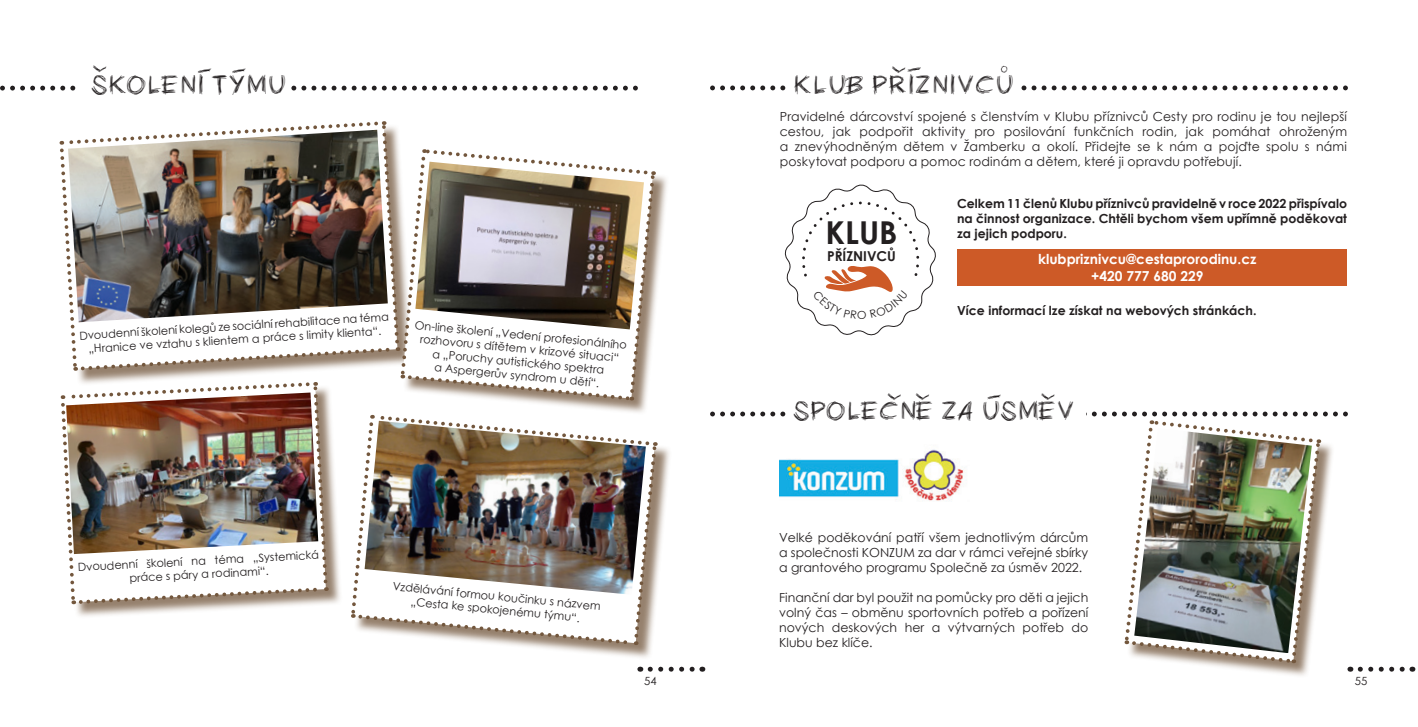
<style>
.page{position:relative;width:1418px;height:727px;background:#fff}
.page>*{position:absolute;margin:0;border:0;box-sizing:border-box;transform-origin:0 0}
.t1{font:700 31.5px "Century Gothic";color:#231f20}
.t2{font:25px "PW Chalk";color:#231f20}
.t3{font:700 13.75px/16.5px "Century Gothic";color:#fff;text-align:center}
.t4{font:700 13.62px "Century Gothic";color:#231f20}
.t5{font:12.5px/15px "Century Gothic";color:#231f20;text-align:justify}
.t6{font:700 12.5px/15px "Century Gothic";color:#231f20;text-align:justify}
.t7{font:11.25px/13.5px "Century Gothic";color:#231f20;text-align:center}
</style>
<div class="page">
<svg style="left:722px;top:85px;width:624px;height:5px"></svg>
<div style="left:790px;top:73px;width:228px;height:29px;background:#fff"></div>
<svg style="left:13px;top:86px;width:623px;height:5px"></svg>
<div style="left:80px;top:73px;width:209px;height:29px;background:#fff"></div>
<div style="left:353px;top:417px;width:319px;height:243px;background:#73573d;opacity:.75"></div>
<div style="left:403px;top:152px;width:267px;height:263px;background:#73573d;opacity:.75"></div>
<img style="left:59px;top:121px;width:599px;height:525px">
<img style="left:415px;top:162px;width:229px;height:167px">
<svg style="left:650px;top:666px;width:45px;height:5px"></svg>
<svg style="left:1360px;top:666px;width:52px;height:5px"></svg>
<div style="left:1127px;top:423px;width:207px;height:255px;background:#73573d;opacity:.75"></div>
<svg style="left:722px;top:411px;width:628px;height:260px"></svg>
<svg style="left:887px;top:393px;width:14px;height:7px"></svg>
<svg style="left:915px;top:393px;width:14px;height:7px"></svg>
<svg style="left:1041px;top:393px;width:13px;height:7px"></svg>
<svg style="left:987px;top:394px;width:13px;height:5px"></svg>
<svg style="left:892px;top:66px;width:29px;height:7px"></svg>
<svg style="left:1000px;top:66px;width:7px;height:7px"></svg>
<svg style="left:198px;top:69px;width:13px;height:4px"></svg>
<svg style="left:232px;top:69px;width:14px;height:4px"></svg>
<svg style="left:93px;top:65px;width:13px;height:7px"></svg>
<img style="left:780px;top:444px;width:189px;height:72px">
<img style="left:1134px;top:428px;width:177px;height:225px">
<div style="left:957px;top:249px;width:389px;height:36px;background:#cd5a27"></div>
<svg style="left:784px;top:184px;width:152px;height:152px"></svg>
<h2 class="t2" style="left:92px;top:73px;width:197px">SKOLENI TYMU</h2>
<p class="t7" style="left:79px;top:327px;width:311px;rotate:-3deg">Dvoudenní školení kolegů ze sociální rehabilitace na téma „Hranice ve vztahu s klientem a práce s limity klienta“.</p>
<p class="t7" style="left:415px;top:318px;width:214px;rotate:5deg">On-line školení „Vedení profesionálního rozhovoru s dítětem v krizové situaci“<br>a „Poruchy autistického spektra<br>a Aspergerův syndrom u dětí“.</p>
<h2 class="t2" style="left:794px;top:72px;width:222px">KLUB PRIZNIVCU</h2>
<p class="t5" style="left:780px;top:108px;width:568px">Pravidelné dárcovství spojené s členstvím v Klubu příznivců Cesty pro rodinu je tou nejlepší cestou, jak podpořit aktivity pro posilování funkčních rodin, jak pomáhat ohroženým a znevýhodněným dětem v Žamberku a okolí. Přidejte se k nám a pojďte spolu s námi poskytovat podporu a pomoc rodinám a dětem, které ji opravdu potřebují.</p>
<p class="t6" style="left:957px;top:195px;width:391px">Celkem 11 členů Klubu příznivců pravidelně v roce 2022 přispívalo na činnost organizace. Chtěli bychom všem upřímně poděkovat za jejich podporu.</p>
<h1 class="t1" style="left:825px;top:208px;width:73px">KLUB</h1>
<p class="t4" style="left:827px;top:245px;width:70px">PŘÍZNIVCŮ</p>
<p class="t3" style="left:1038px;top:250px;width:220px">klubpriznivcu@cestaprorodinu.cz +420 777 680 229</p>
<p class="t6" style="left:957px;top:302px;width:301px">Více informací lze získat na webových stránkách.</p>
<h2 class="t2" style="left:794px;top:398px;width:283px">SPOLECNE ZA USMEV</h2>
<p class="t7" style="left:78px;top:560px;width:243px;rotate:-3deg">Dvoudenní školení na téma „Systemická práce s páry a rodinami“.</p>
<p class="t7" style="left:393px;top:580px;width:210px;rotate:5deg">Vzdělávání formou koučinku s názvem „Cesta ke spokojenému týmu“.</p>
<p class="t5" style="left:779px;top:529px;width:311px;text-align:left">Velké poděkování patří všem jednotlivým dárcům️ a společnosti KONZUM za dar v rámci veřejné sbírky a grantového programu Společně za úsměv 2022.</p>
<p class="t5" style="left:779px;top:589px;width:311px">Finanční dar byl použit na pomůcky pro děti a jejich volný čas – obměnu sportovních potřeb a pořízení nových deskových her a výtvarných potřeb do Klubu bez klíče.</p>
<p class="t7" style="left:644px;top:673px;width:14px">54</p>
<p class="t7" style="left:1354px;top:673px;width:14px">55</p>
</div>
